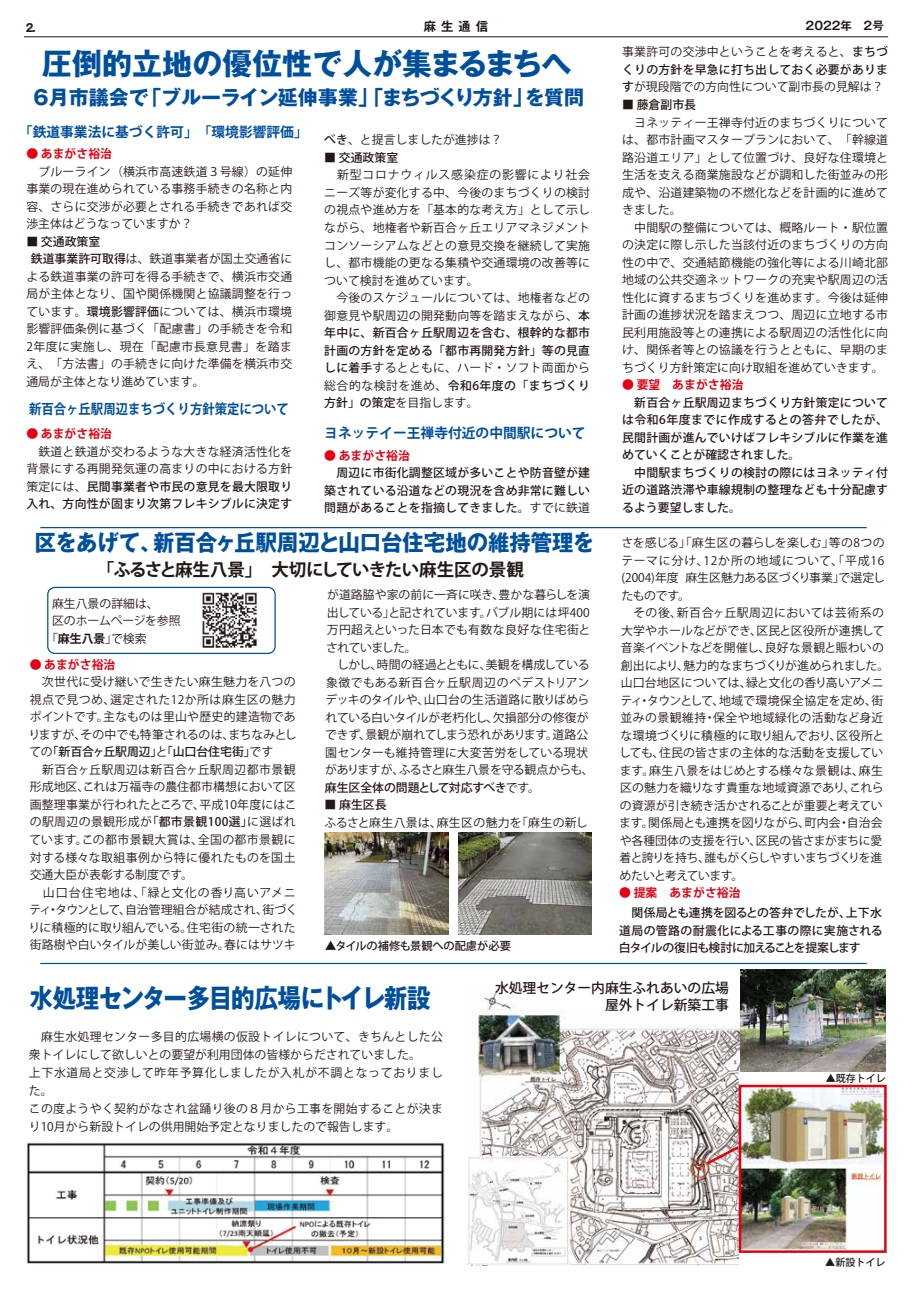
<style>
.page{position:relative;width:911px;height:1290px;background:#fff}
.page>*{position:absolute;margin:0;border:0;box-sizing:border-box;transform-origin:0 0}
.t1{font:700 30px "Gothic MB101 Pro";color:#004f9d}
.t2{font:700 26.25px "Gothic MB101 Pro";letter-spacing:-.055em;color:#004f9d;scale:.9 1}
.t3{font:700 22.5px "Gothic MB101 Pro";color:#004f9d;scale:.95 1}
.t4{font:700 20px "Gothic MB101 Pro";color:#004f9d}
.t5{font:700 17.5px "Koz Go Pr 6 N";letter-spacing:-.02em;color:#221815}
.t6{font:700 13.75px "Koz Go Pr 6 N";color:#004f9d}
.t7{font:500 13.75px/17.5px "Koz Go Pr 6 N";color:#221815;text-align:right}
.t8{font:700 13.75px "Koz Go Pr 6 N";color:#004f9d;scale:.9 1}
.t9{font:700 12.38px "Gothic MB101 Pro De";color:#221815}
.t10{font:11.88px/17.5px "Koz Go Pr 6 N";letter-spacing:.02em;color:#221815}
.t11{font:11.88px/17.5px "Koz Go Pr 6 N";color:#221815}
.t12{font:500 11.88px/17.5px "Koz Go Pr 6 N";letter-spacing:.02em;color:#221815;text-align:justify}
.t13{font:700 11.88px "Koz Go Pr 6 N";color:#e60012}
.t14{font:11.88px "Koz Go Pr 6 N";letter-spacing:.04em;color:#221815}
.t15{font:11.88px "Koz Go Pr 6 N";letter-spacing:-.015em;color:#221815}
.t16{font:700 11.5px "Gothic MB101 Pro De";color:#221815}
.t17{font:500 11.25px "Koz Go Pr 6 N";letter-spacing:-.01em;color:#221815}
.t18{font:700 11.12px "Gothic MB101 Pro";color:#221815;scale:.9 1}
.t19{font:500 10px "Koz Go Pr 6 N";color:#221815}
.s1{font-weight:500}
.s2{font-weight:400}
.s3{font-weight:700}
</style>
<div class="page">
<img style="left:26px;top:1142px;width:419px;height:122px">
<img style="left:468px;top:992px;width:272px;height:273px">
<svg style="left:704px;top:1144px;width:34px;height:23px"></svg>
<div style="left:558px;top:989px;width:329px;height:21px;background:#fff"></div>
<div style="left:739px;top:1069px;width:147px;height:37px;background:#fff"></div>
<img style="left:741px;top:1086px;width:146px;height:164px">
<div style="left:738px;top:1085px;width:148px;height:168px;border:2px solid #e60012"></div>
<img style="left:740px;top:970px;width:145px;height:102px">
<div style="left:739px;top:1253px;width:139px;height:18px;background:#fff"></div>
<hr style="left:40px;top:527px;width:826px;height:1px;background:#00509d">
<hr style="left:40px;top:963px;width:826px;height:1px;background:#00509d">
<img style="left:202px;top:592px;width:55px;height:56px">
<div style="left:47px;top:587px;width:229px;height:67px;border:1px solid #004f9d;border-radius:7px"></div>
<img style="left:325px;top:833px;width:123px;height:101px">
<img style="left:458px;top:833px;width:133px;height:101px">
<hr style="left:24px;top:37px;width:864px;height:1px;background:#221815">
<p class="t18" style="left:26px;top:19px;width:13px">2.</p>
<p class="t9" style="left:424px;top:16px;width:66px">麻生通信</p>
<p class="t16" style="left:805px;top:17px;width:80px">2022年　2号</p>
<h1 class="t1" style="left:42px;top:38px;width:531px">圧倒的立地の優位性で人が集まるまちへ</h1>
<h3 class="t4" style="left:34px;top:81px;width:552px">6月市議会で「ブルーライン延伸事業」「まちづくり方針」を質問</h3>
<p class="t6" style="left:19px;top:124px;width:290px">「鉄道事業法に基づく許可」「環境影響評価」</p>
<p class="t13" style="left:26px;top:147px;width:87px">● あまがさ裕治</p>
<p class="t10" style="left:26px;top:163px;width:267px;text-align:justify">　ブルーライン（横浜市高速鉄道３号線）の延伸事業の現在進められている事務手続きの名称と内容、さらに交渉が必要とされる手続きであれば交渉主体はどうなっていますか？</p>
<p class="t12" style="left:26px;top:233px;width:75px">■ 交通政策室</p>
<p class="t11" style="left:31px;top:250px;width:263px"><span class="s1">鉄道事業許可取得</span>は、鉄道事業者が国土交通省に</p>
<p class="t10" style="left:26px;top:268px;width:267px">よる鉄道事業の許可を得る手続きで、横浜市交通</p>
<p class="t10" style="left:26px;top:285px;width:267px">局が主体となり、国や関係機関と協議調整を行っ</p>
<p class="t10" style="left:26px;top:303px;width:267px">ています。<span class="s1">環境影響評価</span>については、横浜市環境</p>
<p class="t10" style="left:26px;top:320px;width:267px">影響評価条例に基づく「配慮書」の手続きを令和</p>
<p class="t14" style="left:26px;top:340px;width:267px">2年度に実施し、現在「配慮市長意見書」を踏ま</p>
<p class="t10" style="left:26px;top:355px;width:267px">え、「方法書」の手続きに向けた準備を横浜市交</p>
<p class="t11" style="left:26px;top:373px;width:180px">通局が主体となり進めています。</p>
<p class="t8" style="left:29px;top:401px;width:290px">新百合ヶ丘駅周辺まちづくり方針策定について</p>
<p class="t13" style="left:26px;top:427px;width:87px">● あまがさ裕治</p>
<p class="t10" style="left:26px;top:443px;width:267px;text-align:justify">　鉄道と鉄道が交わるような大きな経済活性化を背景にする再開発気運の高まりの中における方針策定には、<span class="s1">民間事業者や市民の意見を最大限取り入れ、方向性が固まり次第フレキシブルに決定す</span></p>
<p class="t11" style="left:324px;top:132px;width:180px"><span class="s1">べき</span>、と提言しましたが進捗は？</p>
<p class="t12" style="left:324px;top:149px;width:75px">■ 交通政策室</p>
<p class="t10" style="left:324px;top:167px;width:267px">　新型コロナウィルス感染症の影響により社会ニーズ等が変化する中、今後のまちづくりの検討の視点や進め方を「基本的な考え方」として示しながら、地権者や新百合ヶ丘エリアマネジメントコンソーシアムなどとの意見交換を継続して実施し、都市機能の更なる集積や交通環境の改善等について検討を進めています。<br>　今後のスケジュールについては、地権者などの御意見や駅周辺の開発動向等を踏まえながら、<span class="s1">本年中に、新百合ヶ丘駅周辺を含む、根幹的な都市計画の方針を定める「都市再開発方針」等の見直しに着手</span>するとともに、ハード・ソフト両面から総合的な検討を進め、<span class="s1">令和6年度の「まちづくり方針」の策定</span>を目指します。</p>
<p class="t6" style="left:324px;top:425px;width:263px">ヨネッテイー王禅寺付近の中間駅について</p>
<p class="t13" style="left:324px;top:448px;width:87px">● あまがさ裕治</p>
<p class="t12" style="left:324px;top:464px;width:267px;text-indent:12px">周辺に市街化調整区域が多いことや防音壁が建築されている沿道などの現況を含め非常に難しい問題があることを指摘してきました。<span class="s2">すでに鉄道</span></p>
<h3 class="t3" style="left:35px;top:524px;width:590px">区をあげて、新百合ヶ丘駅周辺と山口台住宅地の維持管理を</h3>
<h3 class="t5" style="left:97px;top:559px;width:429px">「ふるさと麻生八景」　大切にしていきたい麻生区の景観</h3>
<p class="t11" style="left:52px;top:595px;width:108px">麻生八景の詳細は、</p>
<p class="t15" style="left:52px;top:614px;width:130px">区のホームページを参照</p>
<p class="t10" style="left:46px;top:630px;width:102px">「<span class="s3">麻生八景</span>」で検索</p>
<p class="t13" style="left:30px;top:658px;width:87px">● あまがさ裕治</p>
<p class="t10" style="left:28px;top:673px;width:271px">　次世代に受け継いで生きたい麻生魅力を八つの視点で見つめ、選定された12か所は麻生区の魅力ポイントです。主なものは里山や歴史的建造物でありますが、その中でも特筆されるのは、まちなみとしての<span class="s1">「新百合ヶ丘駅周辺」</span>と<span class="s1">「山口台住宅街」</span>です<br>　新百合ヶ丘駅周辺は新百合ヶ丘駅周辺都市景観形成地区、これは万福寺の農住都市構想において区画整理事業が行われたところで、平成10年度にはこの駅周辺の景観形成が<span class="s1">「都市景観100選」</span>に選ばれています。この都市景観大賞は、全国の都市景観に対する様々な取組事例から特に優れたものを国土交通大臣が表彰する制度です。<br>　山口台住宅地は、「緑と文化の香り高いアメニティ・タウンとして、自治管理組合が結成され、街づくりに積極的に取り組んでいる。住宅街の統一された街路樹や白いタイルが美しい街並み。春にはサツキ</p>
<p class="t11" style="left:325px;top:586px;width:270px">が道路脇や家の前に一斉に咲き、豊かな暮らしを演出している」と記されています。バブル期には坪400万円超えといった日本でも有数な良好な住宅街とされていました。<br>　しかし、時間の経過とともに、美観を構成している象徴でもある新百合ヶ丘駅周辺のペデストリアンデッキのタイルや、山口台の生活道路に散りばめられている白いタイルが老朽化し、欠損部分の修復ができず、景観が崩れてしまう恐れがあります。道路公園センターも維持管理に大変苦労をしている現状がありますが、ふるさと麻生八景を守る観点からも、<span class="s1">麻生区全体の問題として対応すべき</span>です。</p>
<p class="t12" style="left:324px;top:796px;width:64px">■ 麻生区長</p>
<p class="t10" style="left:324px;top:814px;width:265px">ふるさと麻生八景は、麻生区の魅力を「麻生の新し</p>
<p class="t17" style="left:325px;top:940px;width:187px">▲タイルの補修も景観への配慮が必要</p>
<p class="t10" style="left:622px;top:44px;width:267px;text-align:justify">事業許可の交渉中ということを考えると、<span class="s1">まちづくりの方針を早急に打ち出しておく必要があります</span>が現段階での方向性について副市長の見解は？</p>
<p class="t12" style="left:622px;top:96px;width:75px">■ 藤倉副市長</p>
<p class="t10" style="left:622px;top:114px;width:267px">　ヨネッティー王禅寺付近のまちづくりについては、都市計画マスタープランにおいて、「幹線道路沿道エリア」として位置づけ、良好な住環境と生活を支える商業施設などが調和した街並みの形成や、沿道建築物の不燃化などを計画的に進めてきました。<br>　中間駅の整備については、概略ルート・駅位置の決定に際し示した当該付近のまちづくりの方向性の中で、交通結節機能の強化等による川崎北部地域の公共交適ネットワークの充実や駅周辺の活性化に資するまちづくりを進めます。今後は延伸計画の進捗状況を踏まえつつ、周辺に立地する市民利用施設等との連携による駅周辺の活性化に向け、関係者等との協議を行うとともに、早期のまちづくり方針策定に向け取組を進めていきます。</p>
<p class="t13" style="left:622px;top:378px;width:123px">● 要望　あまがさ裕治</p>
<p class="t12" style="left:622px;top:394px;width:267px;text-align:left">　新百合ヶ丘駅周辺まちづくり方針策定については令和6年度までに作成するとの答弁でしたが、民間計画が進んでいけばフレキシブルに作業を進めていくことが確認されました。<br>　中間駅まちづくりの検討の際にはヨネッティ付近の道路渋滞や車線規制の整理なども十分配慮するよう要望しました。</p>
<p class="t11" style="left:619px;top:534px;width:272px">さを感じる」「麻生区の暮らしを楽しむ」等の8つのテーマに分け、12か所の地域について、「平成16 (2004)年度 麻生区魅力ある区づくり事業」で選定したものです。<br>　その後、新百合ヶ丘駅周辺においては芸術系の大学やホールなどができ、区民と区役所が連携して音楽イベントなどを開催し、良好な景観と賑わいの創出により、魅力的なまちづくりが進められました。山口台地区については、緑と文化の香り高いアメニティ・タウンとして、地域で環境保全協定を定め、街並みの景観維持・保全や地域緑化の活動など身近な環境づくりに積極的に取り組んでおり、区役所としても、住民の皆さまの主体的な活動を支援しています。麻生八景をはじめとする様々な景観は、麻生区の魅力を織りなす貴重な地域資源であり、これらの資源が引き続き活かされることが重要と考えています。関係局とも連携を図りながら、町内会・自治会や各種団体の支援を行い、区民の皆さまがまちに愛着と誇りを持ち、誰もがくらしやすいまちづくりを進めたいと考えています。</p>
<p class="t13" style="left:619px;top:886px;width:123px">● 提案　あまがさ裕治</p>
<p class="t12" style="left:619px;top:904px;width:265px;text-indent:13px">関係局とも連携を図るとの答弁でしたが、上下水道局の管路の耐震化による工事の際に実施される白タイルの復旧も検討に加えることを提案します</p>
<h2 class="t2" style="left:29px;top:976px;width:447px">水処理センター多目的広場にトイレ新設</h2>
<p class="t10" style="left:29px;top:1028px;width:415px;line-height:18px">　麻生水処理センター多目的広場横の仮設トイレについて、きちんとした公衆トイレにして欲しいとの要望が利用団体の皆様からだされていました。<br>上下水道局と交渉して昨年予算化しましたが入札が不調となっておりました。<br>この度ようやく契約がなされ盆踊り後の８月から工事を開始することが決まり10月から新設トイレの供用開始予定となりましたので報告します。</p>
<p class="t7" style="left:495px;top:979px;width:235px">水処理センター内麻生ふれあいの広場屋外トイレ新築工事</p>
<p class="t19" style="left:825px;top:1072px;width:61px">▲既存トイレ</p>
<p class="t19" style="left:825px;top:1256px;width:61px">▲新設トイレ</p>
</div>
